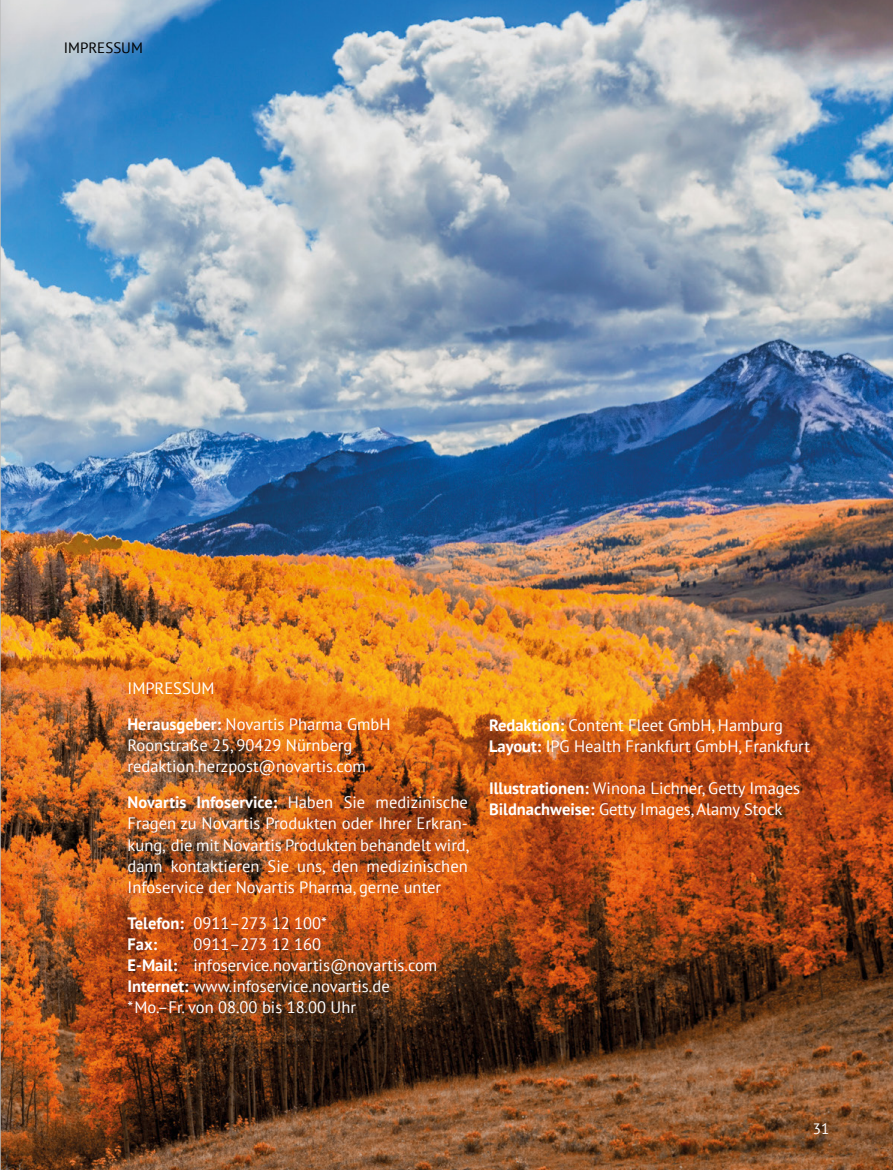
<style>
.page{position:relative;width:893px;height:1170px;background:#fff}
.page>*{position:absolute;margin:0;border:0;box-sizing:border-box;transform-origin:0 0}
.t1{font:16.5px/21px "PT Sans";color:#fff;text-align:justify}
.t2{font:700 16.5px "PT Sans";color:#fff}
.t3{font:15px "PT Sans";color:#000}
.t4{font:15px "PT Sans";color:#fff}
.s1{font-weight:700}
</style>
<div class="page">
<img style="left:1px;top:0;width:892px;height:1169px">
<hr style="left:0;top:0;width:1px;height:1169px;background:#9d9d9c">
<p class="t3" style="left:64px;top:38px;width:81px">IMPRESSUM</p>
<p class="t1" style="left:128px;top:677px;width:89px">IMPRESSUM</p>
<p class="t1" style="left:128px;top:713px;width:264px"><span class="s1">Herausgeber:</span> Novartis Pharma GmbH</p>
<p class="t1" style="left:128px;top:734px;width:226px">Roonstraße 25, 90429 Nürnberg</p>
<p class="t1" style="left:128px;top:755px;width:240px">redaktion.herzpost@novartis.com</p>
<p class="t1" style="left:128px;top:791px;width:343px"><span class="s1">Novartis Infoservice:</span> Haben Sie medizinische Fragen zu Novartis Produkten oder Ihrer Erkran&shy;kung, die mit Novartis Produkten behandelt wird, dann kontaktieren Sie uns, den medizinischen Infoservice der Novartis Pharma, gerne unter</p>
<p class="t1" style="left:128px;top:911px;width:201px"><span class="s1">Telefon:</span> 0911–273 12 100*</p>
<p class="t2" style="left:128px;top:932px;width:31px">Fax:</p>
<p class="t1" style="left:193px;top:932px;width:129px">0911–273 12 160</p>
<p class="t1" style="left:128px;top:953px;width:311px"><span class="s1">E-Mail:</span> infoservice.novartis@novartis.com</p>
<p class="t1" style="left:128px;top:974px;width:264px"><span class="s1">Internet:</span> www.infoservice.novartis.de</p>
<p class="t1" style="left:128px;top:995px;width:230px">*Mo.–Fr. von 08.00 bis 18.00 Uhr</p>
<p class="t1" style="left:489px;top:713px;width:295px"><span class="s1">Redaktion:</span> Content Fleet GmbH, Hamburg</p>
<p class="t1" style="left:489px;top:734px;width:322px"><span class="s1">Layout:</span> IPG Health Frankfurt GmbH, Frankfurt</p>
<p class="t1" style="left:489px;top:776px;width:313px"><span class="s1">Illustrationen:</span> Winona Lichner, Getty Images</p>
<p class="t1" style="left:489px;top:797px;width:295px"><span class="s1">Bildnachweise:</span> Getty Images, Alamy Stock</p>
<p class="t4" style="left:813px;top:1118px;width:18px">31</p>
</div>
